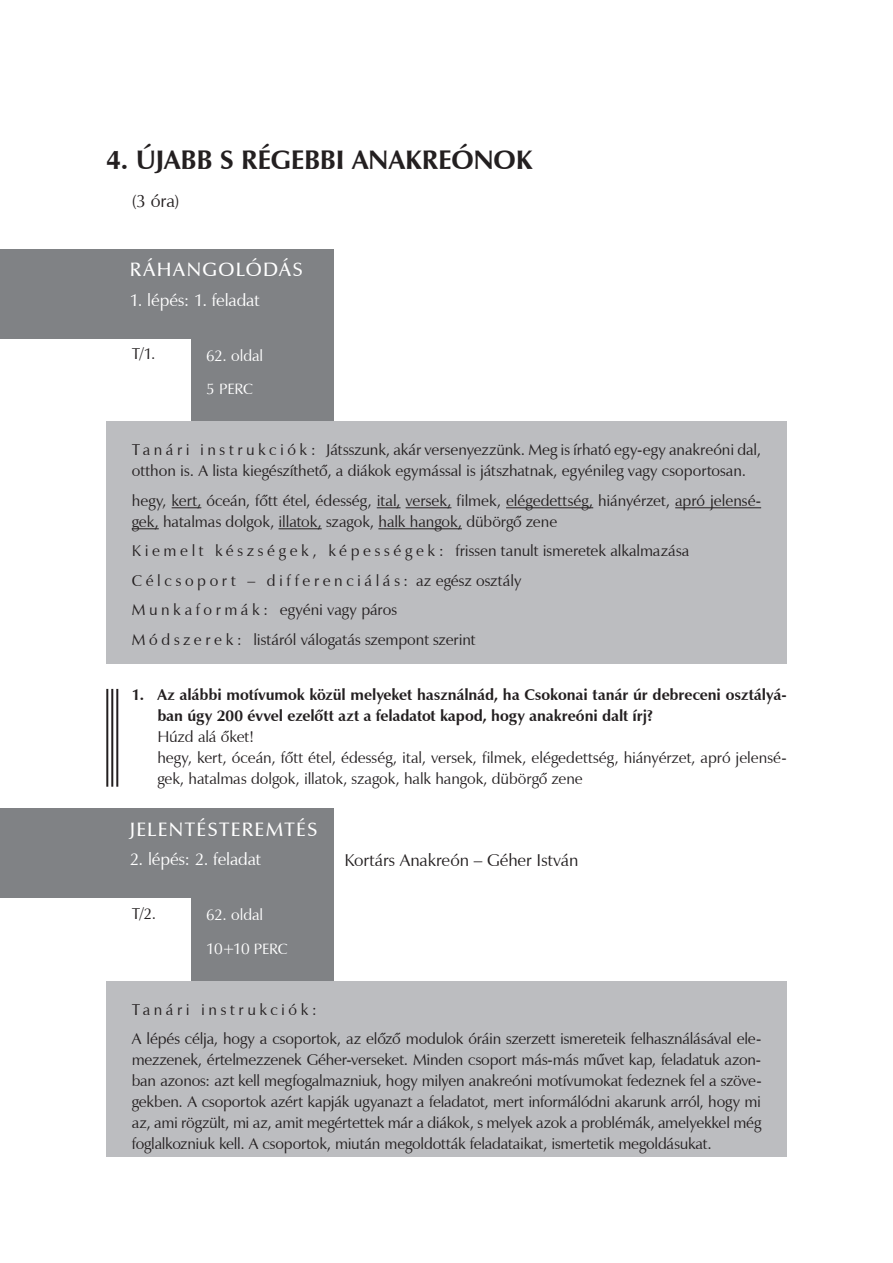
<style>
.page{position:relative;width:893px;height:1263px;background:#fff}
.page>*{position:absolute;margin:0;border:0;box-sizing:border-box;transform-origin:0 0}
.t1{font:700 27px "Zapf Humanist 601 PFL";color:#231f20}
.t2{font:19.5px "Zapf Humanist 601 Dm PFL";letter-spacing:.075em;color:#fff}
.t3{font:18px "Zapf Humanist 601 PFL";color:#231f20}
.t4{font:17.25px "Zapf Humanist 601 PFL";letter-spacing:-.01em;color:#fff}
.t5{font:17.25px "Zapf Humanist 601 PFL";letter-spacing:-.005em;color:#231f20}
.t6{font:15.75px/21px "Zapf Humanist 601 PFL";color:#231f20}
.t7{font:700 15.75px/21px "Zapf Humanist 601 PFL";letter-spacing:-.005em;color:#231f20}
.t8{font:15.75px/33.8px "Zapf Humanist 601 PFL";letter-spacing:-.005em;color:#fff}
.t9{font:15px "Zapf Humanist 601 PFL";color:#fff}
.s1{font-size:15.75px}
.s2{font-size:15px}
</style>
<div class="page">
<div style="left:0;top:249px;width:333px;height:174px;background:#808285"></div>
<div style="left:0;top:339px;width:190px;height:86px;background:#fff"></div>
<div style="left:0;top:808px;width:333px;height:175px;background:#808285"></div>
<div style="left:0;top:898px;width:190px;height:87px;background:#fff"></div>
<div style="left:106px;top:981px;width:681px;height:176px;background:#bcbdc0"></div>
<div style="left:106px;top:421px;width:681px;height:242px;background:#bcbdc0"></div>
<svg style="left:172px;top:507px;width:29px;height:1px"></svg>
<svg style="left:377px;top:507px;width:24px;height:1px"></svg>
<hr style="left:406px;top:507px;width:45px;height:1px;background:#231f20">
<hr style="left:506px;top:507px;width:87px;height:1px;background:#231f20">
<hr style="left:675px;top:507px;width:86px;height:1px;background:#231f20">
<svg style="left:132px;top:528px;width:27px;height:1px"></svg>
<hr style="left:279px;top:528px;width:43px;height:1px;background:#231f20">
<hr style="left:378px;top:528px;width:84px;height:1px;background:#231f20">
<hr style="left:116px;top:689px;width:2px;height:98px;background:#231f20">
<hr style="left:111px;top:689px;width:2px;height:98px;background:#231f20">
<hr style="left:106px;top:689px;width:2px;height:98px;background:#231f20">
<h1 class="t1" style="left:106px;top:143px;width:427px">4. ÚJABB S RÉGEBBI ANAKREÓNOK</h1>
<p class="t3" style="left:132px;top:190px;width:49px">(3 óra)</p>
<p class="t2" style="left:130px;top:257px;width:175px">RÁHANGOLÓDÁS</p>
<p class="t4" style="left:130px;top:289px;width:131px">1. lépés: 1. feladat</p>
<p class="t8" style="left:206px;top:338px;width:59px">62. oldal</p>
<p class="t9" style="left:206px;top:380px;width:48px"><span class="s1">5</span> PERC</p>
<p class="t6" style="left:132px;top:343px;width:25px">T/1.</p>
<p class="t6" style="left:132px;top:439px;width:631px">T a n á r i i n s t r u k c i ó k : Játsszunk, akár versenyezzünk. Meg is írható egy-egy anakreóni dal, otthon is. A lista kiegészíthető, a diákok egymással is játszhatnak, egyénileg vagy csoportosan.</p>
<p class="t6" style="left:132px;top:490px;width:631px">hegy, kert, óceán, főtt étel, édesség, ital, versek, filmek, elégedettség, hiányérzet, apró jelensé&shy;gek, hatalmas dolgok, illatok, szagok, halk hangok, dübörgő zene</p>
<p class="t6" style="left:132px;top:536px;width:559px;line-height:29.5px">K i e m e l t k é s z s é g e k , k é p e s s é g e k : frissen tanult ismeretek alkalmazása Célcsoport – differenciálás: az egész osztály<br>Munk aformák: egyéni vagy páros<br>M ó d s z e r e k : listáról válogatás szempont szerint</p>
<p class="t7" style="left:157px;top:684px;width:631px;text-indent:-26px">1. Az alábbi motívumok közül melyeket használnád, ha Csokonai tanár úr debreceni osztályá&shy;ban úgy 200 évvel ezelőtt azt a feladatot kapod, hogy anakreóni dalt írj?</p>
<p class="t6" style="left:157px;top:726px;width:631px">Húzd alá őket!<br>hegy, kert, óceán, főtt étel, édesség, ital, versek, filmek, elégedettség, hiányérzet, apró jelensé&shy;gek, hatalmas dolgok, illatok, szagok, halk hangok, dübörgő zene</p>
<p class="t2" style="left:130px;top:817px;width:189px">JELENTÉSTEREMTÉS</p>
<p class="t4" style="left:130px;top:848px;width:133px">2. lépés: 2. feladat</p>
<p class="t8" style="left:206px;top:898px;width:83px">62. oldal<br>10+10 <span class="s2">PERC</span></p>
<p class="t6" style="left:132px;top:903px;width:26px">T/2.</p>
<p class="t5" style="left:344px;top:849px;width:236px">Kortárs Anakreón – Géher István</p>
<p class="t6" style="left:132px;top:994px;width:631px;line-height:29.5px">Tanári instrukciók:<br>A lépés célja, hogy a csoportok, az előző modulok óráin szerzett ismereteik felhasználásával ele-</p>
<p class="t6" style="left:132px;top:1049px;width:631px;text-align:justify">mezzenek, értelmezzenek Géher-verseket. Minden csoport más-más művet kap, feladatuk azon&shy;ban azonos: azt kell megfogalmazniuk, hogy milyen anakreóni motívumokat fedeznek fel a szöve&shy;gekben. A csoportok azért kapják ugyanazt a feladatot, mert informálódni akarunk arról, hogy mi az, ami rögzült, mi az, amit megértettek már a diákok, s melyek azok a problémák, amelyekkel még foglalkozniuk kell. A csoportok, miután megoldották feladataikat, ismertetik megoldásukat.</p>
</div>
